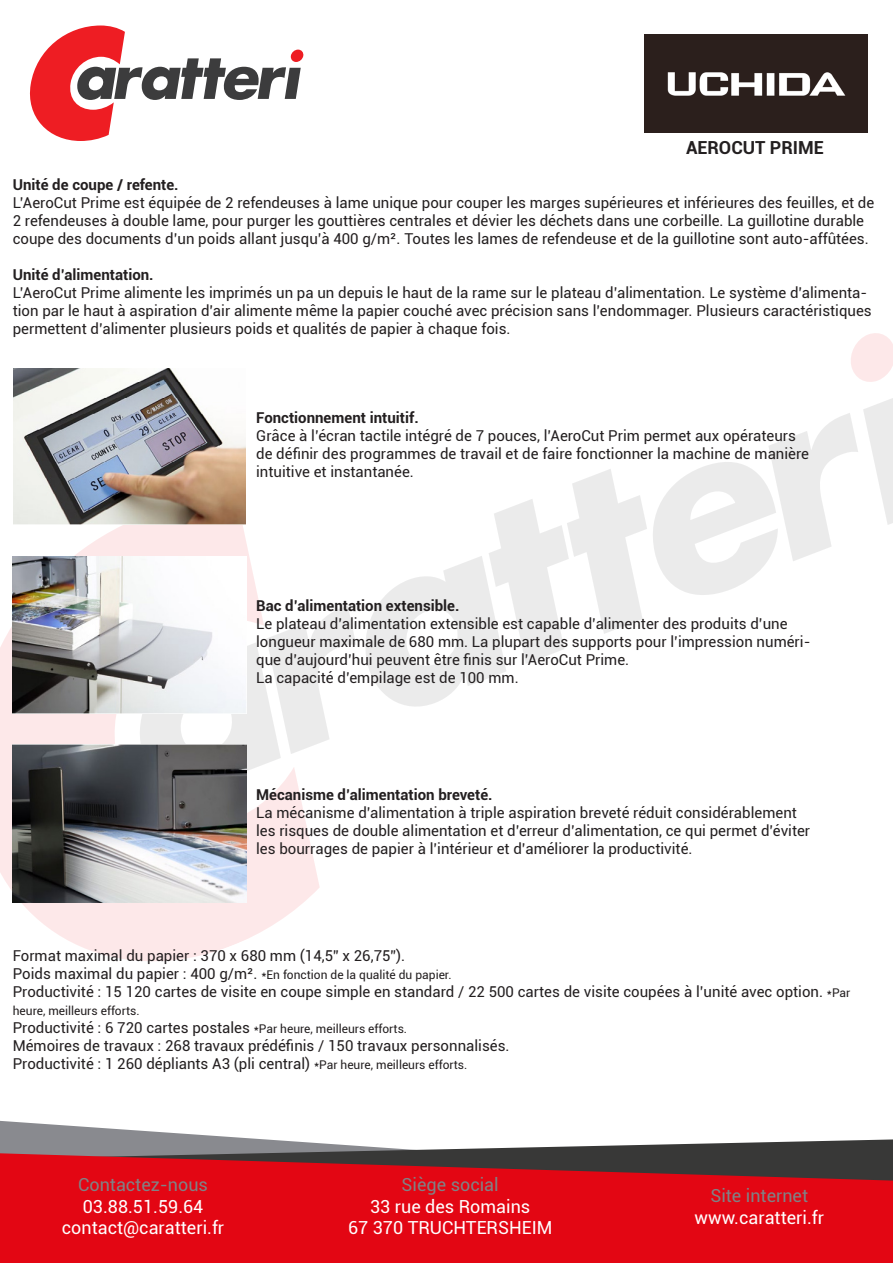
<style>
.page{position:relative;width:893px;height:1263px;background:#fff}
.page>*{position:absolute;margin:0;border:0;box-sizing:border-box;transform-origin:0 0}
.t1{font:18px/21.6px "Roboto";color:#fff;text-align:center}
.t2{font:18px "Roboto";color:#808285}
.t3{font:700 18px "Roboto";color:#231f20}
.t4{font:15px/18px "Roboto";color:#231f20}
.t5{font:700 15px "Roboto";color:#231f20}
.t6{font:12px "Roboto";color:#231f20}
.s1{font-size:15px}
.s2{font-size:12px}
</style>
<div class="page">
<svg style="left:29px;top:26px;width:275px;height:115px"></svg>
<svg style="left:0;top:1120px;width:244px;height:18px"></svg>
<svg style="left:0;top:1138px;width:893px;height:13px"></svg>
<svg style="left:0;top:1151px;width:893px;height:112px;background:#cb0e19"></svg>
<svg style="left:0;top:524px;width:320px;height:437px;fill:#fde8e9"></svg>
<svg style="left:134px;top:398px;width:759px;height:404px"></svg>
<svg style="left:851px;top:333px;width:42px;height:49px"></svg>
<img style="left:644px;top:34px;width:223px;height:98px">
<img style="left:13px;top:369px;width:233px;height:155px">
<img style="left:13px;top:556px;width:234px;height:157px">
<img style="left:13px;top:745px;width:234px;height:158px">
<p class="t3" style="left:686px;top:135px;width:139px">AEROCUT PRIME</p>
<p class="t5" style="left:13px;top:174px;width:167px">Unité de coupe / refente.</p>
<p class="t4" style="left:13px;top:193px;width:863px">L’AeroCut Prime est équipée de 2 refendeuses à lame unique pour couper les marges supérieures et inférieures des feuilles, et de<br>2 refendeuses à double lame, pour purger les gouttières centrales et dévier les déchets dans une corbeille. La guillotine durable coupe des documents d’un poids allant jusqu’à 400 g/m². Toutes les lames de refendeuse et de la guillotine sont auto-affûtées.</p>
<p class="t5" style="left:13px;top:264px;width:142px">Unité d’alimentation.</p>
<p class="t4" style="left:13px;top:283px;width:861px">L’AeroCut Prime alimente les imprimés un pa un depuis le haut de la rame sur le plateau d’alimentation. Le système d’alimenta&shy;tion par le haut à aspiration d’air alimente même la papier couché avec précision sans l’endommager. Plusieurs caractéristiques permettent d’alimenter plusieurs poids et qualités de papier à chaque fois.</p>
<p class="t5" style="left:256px;top:407px;width:164px">Fonctionnement intuitif.</p>
<p class="t4" style="left:256px;top:426px;width:554px">Grâce à l’écran tactile intégré de 7 pouces, l’AeroCut Prim permet aux opérateurs de définir des programmes de travail et de faire fonctionner la machine de manière intuitive et instantanée.</p>
<p class="t5" style="left:256px;top:595px;width:205px">Bac d’alimentation extensible.</p>
<p class="t4" style="left:256px;top:614px;width:556px">Le plateau d’alimentation extensible est capable d’alimenter des produits d’une longueur maximale de 680 mm. La plupart des supports pour l’impression numéri&shy;que d’aujourd’hui peuvent être finis sur l’AeroCut Prime.</p>
<p class="t4" style="left:256px;top:668px;width:264px">La capacité d’empilage est de 100 mm.</p>
<p class="t5" style="left:256px;top:784px;width:238px">Mécanisme d’alimentation breveté.</p>
<p class="t4" style="left:256px;top:803px;width:555px">La mécanisme d’alimentation à triple aspiration breveté réduit considérablement les risques de double alimentation et d’erreur d’alimentation, ce qui permet d’éviter les bourrages de papier à l’intérieur et d’améliorer la productivité.</p>
<p class="t4" style="left:13px;top:946px;width:394px">Format maximal du papier : 370 x 680 mm (14,5” x 26,75”).</p>
<p class="t6" style="left:13px;top:966px;width:440px"><span class="s1">Poids maximal du papier : 400 g/m².</span> *En fonction de la qualité du papier.</p>
<p class="t4" style="left:13px;top:982px;width:839px">Productivité : 15 120 cartes de visite en coupe simple en standard / 22 500 cartes de visite coupées à l’unité avec option. <span class="s2">*Par</span></p>
<p class="t6" style="left:13px;top:1002px;width:128px">heure, meilleurs efforts.</p>
<p class="t4" style="left:13px;top:1018px;width:396px">Productivité : 6 720 cartes postales <span class="s2">*Par heure, meilleurs efforts.</span></p>
<p class="t4" style="left:13px;top:1036px;width:498px">Mémoires de travaux : 268 travaux prédéfinis / 150 travaux personnalisés.</p>
<p class="t4" style="left:13px;top:1054px;width:456px">Productivité : 1 260 dépliants A3 (pli central) <span class="s2">*Par heure, meilleurs efforts.</span></p>
<p class="t2" style="left:78px;top:1172px;width:131px">Contactez-nous</p>
<p class="t1" style="left:62px;top:1195px;width:164px">03.88.51.59.64 contact@caratteri.fr</p>
<p class="t2" style="left:402px;top:1172px;width:99px">Siège social</p>
<p class="t1" style="left:348px;top:1195px;width:206px">33 rue des Romains<br>67 370 TRUCHTERSHEIM</p>
<p class="t2" style="left:710px;top:1183px;width:99px">Site internet</p>
<p class="t1" style="left:694px;top:1206px;width:131px">www.caratteri.fr</p>
</div>
